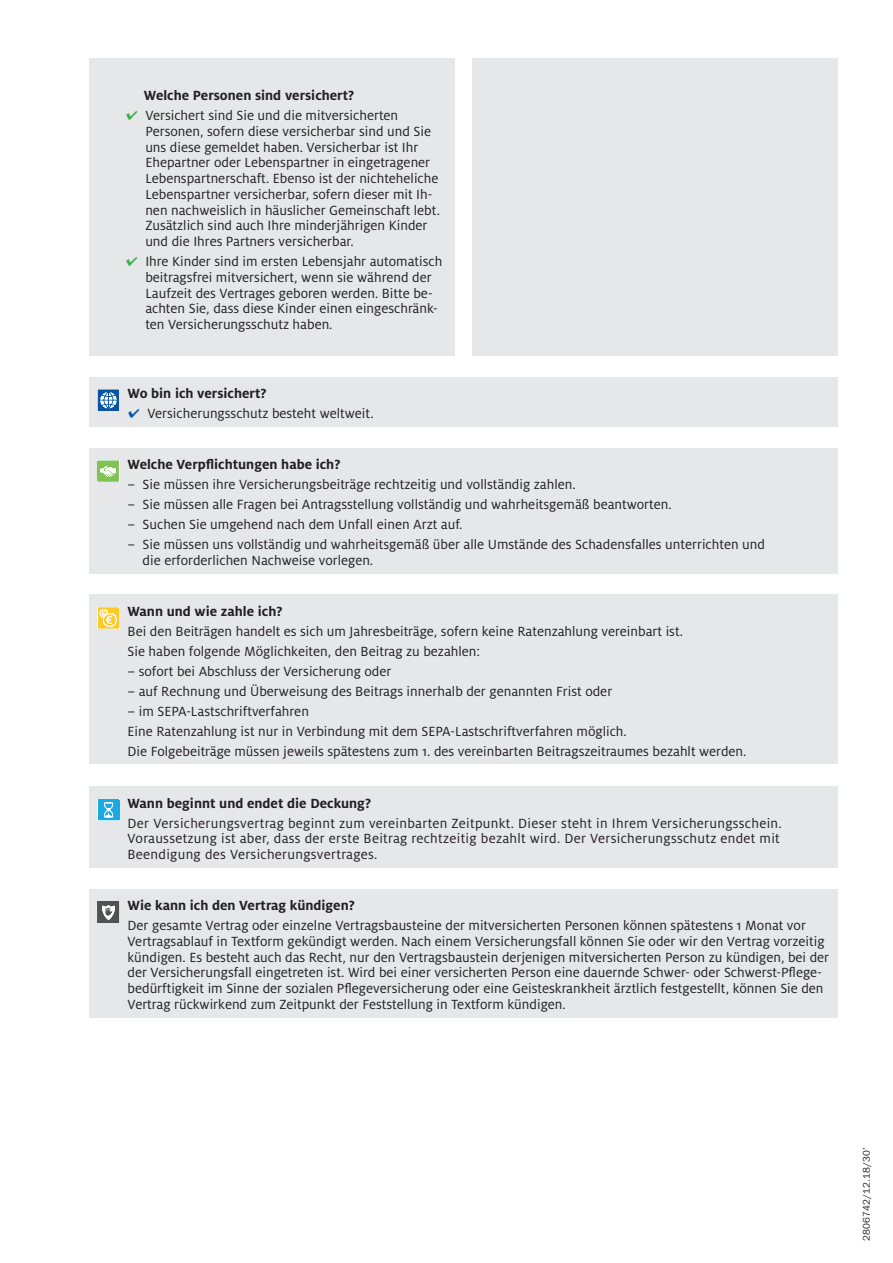
<style>
.page{position:relative;width:893px;height:1263px;background:#fff}
.page>*{position:absolute;margin:0;border:0;box-sizing:border-box;transform-origin:0 0}
.t1{font:14.7px/15.8px "Milofor ADAC";color:#231f20}
.t2{font:14.7px/15.8px "Milofor ADAC";letter-spacing:.02em;color:#231f20}
.t3{font:700 14.7px "Milofor ADAC";color:#231f20}
.t4{font:9.75px "Franklin Gothic LT Com";letter-spacing:.01em;color:#231f20}
.s1{font-weight:700}
.s2{color:#40ae49}
.s3{color:#0154a6}
</style>
<div class="page">
<div style="left:89px;top:448px;width:749px;height:125px;background:#e6e7e9"></div>
<svg style="left:98px;top:460px;width:22px;height:22px"></svg>
<img style="left:100px;top:466px;width:14px;height:11px">
<div style="left:89px;top:594px;width:749px;height:170px;background:#e6e7e9"></div>
<svg style="left:98px;top:607px;width:21px;height:22px"></svg>
<div style="left:89px;top:377px;width:749px;height:49px;background:#e6e7e9"></div>
<img style="left:98px;top:408px;width:21px;height:3px">
<svg style="left:98px;top:389px;width:21px;height:19px"></svg>
<div style="left:89px;top:58px;width:366px;height:297px;background:#e6e7e9"></div>
<div style="left:472px;top:58px;width:366px;height:297px;background:#e6e7e9"></div>
<div style="left:89px;top:786px;width:749px;height:81px;background:#e6e7e9"></div>
<svg style="left:98px;top:799px;width:21px;height:22px"></svg>
<div style="left:89px;top:889px;width:749px;height:128px;background:#e6e7e9"></div>
<svg style="left:98px;top:901px;width:21px;height:22px"></svg>
<img style="left:101px;top:905px;width:15px;height:15px">
<p class="t1" style="left:125px;top:86px;width:274px;line-height:20px;text-indent:18px"><span class="s1">Welche Personen sind versichert?<br></span><span class="s2">◊</span> Versichert sind Sie und die mitversicherten</p>
<p class="t1" style="left:145px;top:123px;width:296px">Personen, sofern diese versicherbar sind und Sie uns diese gemeldet haben. Versicherbar ist Ihr Ehepartner oder Lebenspartner in eingetragener Lebenspartnerschaft. Ebenso ist der nichteheliche Lebenspartner versicherbar, sofern dieser mit Ih&shy;nen nachweislich in häuslicher Gemeinschaft lebt.<br>Zusätzlich sind auch Ihre minderjährigen Kinder und die Ihres Partners versicherbar.</p>
<p class="t1" style="left:145px;top:254px;width:298px;text-indent:-20px"><span class="s2">◊</span> Ihre Kinder sind im ersten Lebensjahr automatisch beitragsfrei mitversichert, wenn sie während der Laufzeit des Vertrages geboren werden. Bitte be&shy;achten Sie, dass diese Kinder einen eingeschränk&shy;ten Versicherungsschutz haben.</p>
<p class="t1" style="left:128px;top:383px;width:248px;line-height:20px"><span class="s1">Wo bin ich versichert?<br></span><span class="s3">◊</span> Versicherungsschutz besteht weltweit.</p>
<p class="t3" style="left:128px;top:456px;width:214px">Welche Verpflichtungen habe ich?</p>
<p class="t1" style="left:128px;top:477px;width:450px">– Sie müssen ihre Versicherungsbeiträge rechtzeitig und vollständig zahlen.</p>
<p class="t1" style="left:128px;top:497px;width:546px">– Sie müssen alle Fragen bei Antragsstellung vollständig und wahrheitsgemäß beantworten.</p>
<p class="t1" style="left:128px;top:517px;width:336px">– Suchen Sie umgehend nach dem Unfall einen Arzt auf.</p>
<p class="t1" style="left:143px;top:537px;width:624px;text-indent:-15px">– Sie müssen uns vollständig und wahrheitsgemäß über alle Umstände des Schadensfalles unterrichten und die erforderlichen Nachweise vorlegen.</p>
<p class="t3" style="left:128px;top:603px;width:156px">Wann und wie zahle ich?</p>
<p class="t1" style="left:128px;top:621px;width:557px;line-height:20px">Bei den Beiträgen handelt es sich um Jahresbeiträge, sofern keine Ratenzahlung vereinbart ist.<br>Sie haben folgende Möglichkeiten, den Beitrag zu bezahlen:</p>
<p class="t1" style="left:128px;top:663px;width:265px">– sofort bei Abschluss der Versicherung oder</p>
<p class="t1" style="left:128px;top:683px;width:486px">– auf Rechnung und Überweisung des Beitrags innerhalb der genannten Frist oder</p>
<p class="t1" style="left:128px;top:701px;width:620px;line-height:20px">– im SEPA-Lastschriftverfahren<br>Eine Ratenzahlung ist nur in Verbindung mit dem SEPA-Lastschriftverfahren möglich.<br>Die Folgebeiträge müssen jeweils spätestens zum 1. des vereinbarten Beitragszeitraumes bezahlt werden.</p>
<p class="t3" style="left:128px;top:794px;width:245px">Wann beginnt und endet die Deckung?</p>
<p class="t2" style="left:128px;top:815px;width:656px">Der Versicherungsvertrag beginnt zum vereinbarten Zeitpunkt. Dieser steht in Ihrem Versicherungsschein.<br>Voraussetzung ist aber, dass der erste Beitrag rechtzeitig bezahlt wird. Der Versicherungsschutz endet mit<br>Beendigung des Versicherungsvertrages.</p>
<p class="t3" style="left:128px;top:897px;width:229px">Wie kann ich den Vertrag kündigen?</p>
<p class="t1" style="left:128px;top:918px;width:703px">Der gesamte Vertrag oder einzelne Vertragsbausteine der mitversicherten Personen können spätestens 1 Monat vor Vertragsablauf in Textform gekündigt werden. Nach einem Versicherungsfall können Sie oder wir den Vertrag vorzeitig kündigen. Es besteht auch das Recht, nur den Vertragsbaustein derjenigen mitversicherten Person zu kündigen, bei der der Versicherungsfall eingetreten ist. Wird bei einer versicherten Person eine dauernde Schwer- oder Schwerst-Pflege&shy;bedürftigkeit im Sinne der sozialen Pflegeversicherung oder eine Geisteskrankheit ärztlich festgestellt, können Sie den Vertrag rückwirkend zum Zeitpunkt der Feststellung in Textform kündigen.</p>
<p class="t4" style="left:861px;top:1241px;width:95px;rotate:-90deg">2806742/12.18/30’</p>
</div>
